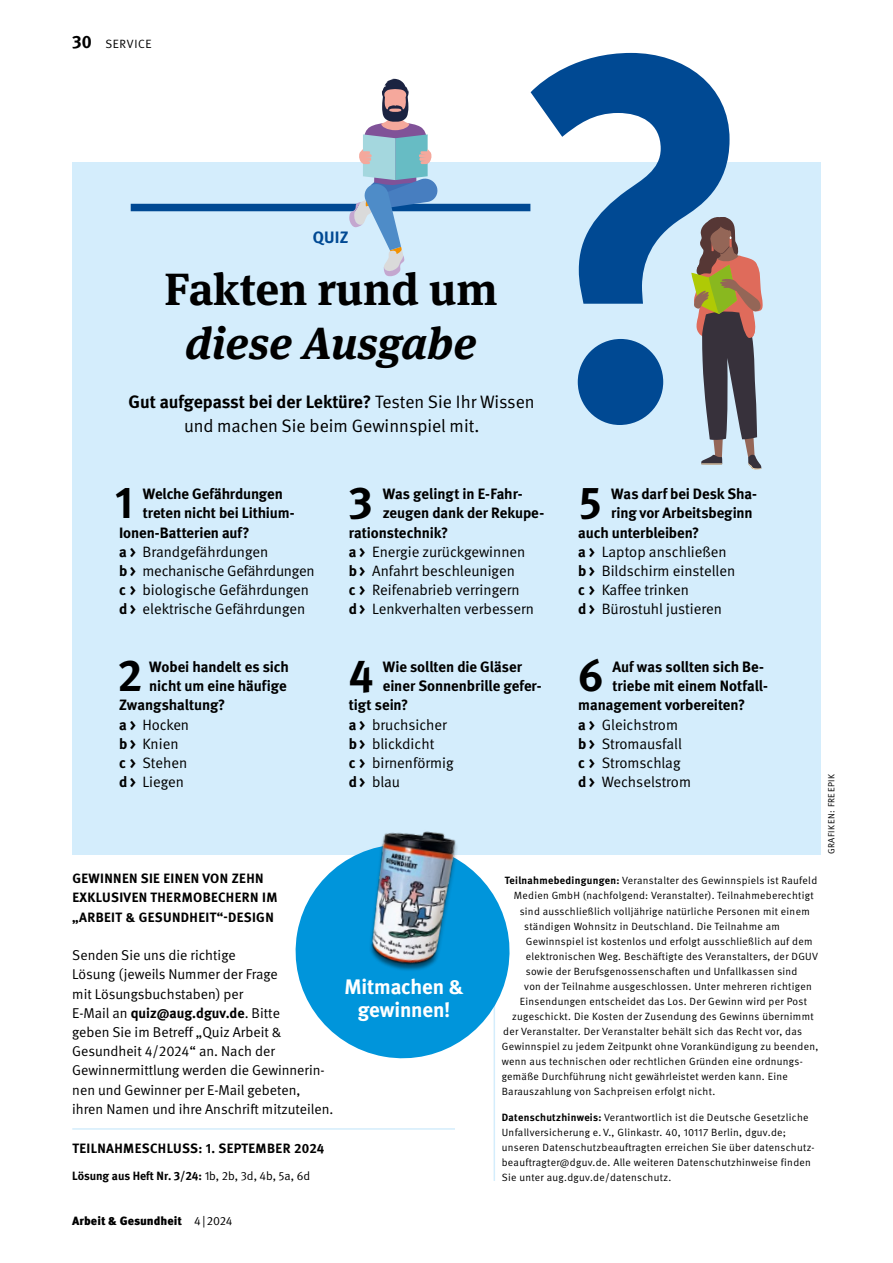
<style>
.page{position:relative;width:893px;height:1263px;background:#fff}
.page>*{position:absolute;margin:0;border:0;box-sizing:border-box;transform-origin:0 0}
._02-Headline_30pt{font:700 45px/54px "DGUV Meta Serif";color:#000;text-align:center}
._03-Meldungen-Text-S{font:700 45px "DGUV Meta";color:#000}
.t1{font:700 21px/22.5px "DGUV Meta";color:#fff;text-align:center}
._02-Subhead_12pt{font:18px/24px "DGUV Meta";color:#000;text-align:center}
._03-Rubrik-Headline{font:700 16.5px "DGUV Meta";color:#004993}
._04-Info-Text{font:15px/19.2px "DGUV Meta";color:#000}
._06-Top10-Fettung{font:700 15px "DGUV Meta";letter-spacing:-.005em;color:#000}
.Webhinweis-Text{font:14.25px/19.2px "DGUV Meta";color:#000}
.Webhinweis-Text-2{font:700 13.5px/19.2px "DGUV Meta";letter-spacing:.03em;color:#000}
.t2{font:700 12px "DGUV Meta";color:#000}
.t3{font:900 12px "Meta Pro";color:#000}
.t4{font:12px "DGUV Meta";letter-spacing:.06em;color:#000}
._08-Credit_Quelle{font:10.5px/15px "DGUV Meta";letter-spacing:.03em;color:#000}
._06-BU{font:9px "DGUV Meta";letter-spacing:.06em;color:#000}
.s1{font-weight:700;font-size:18px}
.s2{font-style:italic}
.s3{font-weight:700}
.s4{font-weight:400}
.s5{font-family:"DGUV Meta";font-weight:400}
</style>
<div class="page">
<div style="left:72px;top:162px;width:749px;height:692px;background:#d4edfc"></div>
<svg style="left:531px;top:53px;width:198px;height:372px"></svg>
<div style="left:131px;top:204px;width:399px;height:7px;background:#004993"></div>
<hr style="left:72px;top:1128px;width:383px;height:2px;background:#d4edfc">
<hr style="left:494px;top:929px;width:1px;height:252px;background:#d4edfc">
<svg style="left:287px;top:854px;width:231px;height:213px;fill:#0095db"></svg>
<svg style="left:349px;top:79px;width:90px;height:197px"></svg>
<svg style="left:691px;top:217px;width:72px;height:253px"></svg>
<img style="left:473px;top:854px;width:1px;height:127px">
<img style="left:353px;top:831px;width:120px;height:150px">
<p class="t4" style="left:72px;top:37px;width:81px"><span class="s1">30</span> SERVICE</p>
<p class="_03-Rubrik-Headline" style="left:313px;top:228px;width:37px">QUIZ</p>
<p class="_02-Headline_30pt" style="left:165px;top:262px;width:334px">Fakten rund um <span class="s2">diese Ausgabe</span></p>
<p class="_02-Subhead_12pt" style="left:129px;top:390px;width:408px"><span class="s3">Gut aufgepasst bei der Lektüre?</span> Testen Sie Ihr Wissen und machen Sie beim Gewinnspiel mit.</p>
<p class="_06-Top10-Fettung" style="left:143px;top:485px;width:142px">Welche Gefährdungen</p>
<p class="_06-Top10-Fettung" style="left:143px;top:504px;width:153px">treten nicht bei Lithium-</p>
<p class="_06-Top10-Fettung" style="left:119px;top:523px;width:132px">Ionen-Batterien auf?</p>
<p class="_04-Info-Text" style="left:119px;top:542px;width:197px"><span class="s3">a &gt;</span> Brandgefährdungen<br><span class="s3">b &gt;</span> mechanische Gefährdungen <span class="s3">c &gt;</span> biologische Gefährdungen <span class="s3">d &gt;</span> elektrische Gefährdungen</p>
<p class="_03-Meldungen-Text-S" style="left:115px;top:476px;width:20px">1</p>
<p class="_03-Meldungen-Text-S" style="left:349px;top:476px;width:25px">3</p>
<p class="_03-Meldungen-Text-S" style="left:579px;top:476px;width:24px">5</p>
<p class="_06-Top10-Fettung" style="left:611px;top:485px;width:147px">Was darf bei Desk Sha-</p>
<p class="_06-Top10-Fettung" style="left:611px;top:504px;width:143px">ring vor Arbeitsbeginn</p>
<p class="_06-Top10-Fettung" style="left:578px;top:523px;width:122px">auch unterbleiben?</p>
<p class="_04-Info-Text" style="left:578px;top:542px;width:159px"><span class="s3">a &gt;</span> Laptop anschließen <span class="s3">b &gt;</span> Bildschirm einstellen <span class="s3">c &gt;</span> Kaffee trinken<br><span class="s3">d &gt;</span> Bürostuhl justieren</p>
<p class="_06-Top10-Fettung" style="left:383px;top:485px;width:141px">Was gelingt in E-Fahr-</p>
<p class="_06-Top10-Fettung" style="left:383px;top:504px;width:163px">zeugen dank der Rekupe-</p>
<p class="_06-Top10-Fettung" style="left:349px;top:523px;width:101px">rationstechnik?</p>
<p class="_04-Info-Text" style="left:349px;top:542px;width:187px"><span class="s3">a &gt;</span> Energie zurückgewinnen <span class="s3">b &gt;</span> Anfahrt beschleunigen<br><span class="s3">c &gt;</span> Reifenabrieb verringern<br><span class="s3">d &gt;</span> Lenkverhalten verbessern</p>
<p class="_03-Meldungen-Text-S" style="left:117px;top:649px;width:27px">2</p>
<p class="_06-Top10-Fettung" style="left:149px;top:658px;width:141px">Wobei handelt es sich</p>
<p class="_06-Top10-Fettung" style="left:149px;top:677px;width:139px">nicht um eine häufige</p>
<p class="_06-Top10-Fettung" style="left:119px;top:696px;width:108px">Zwangshaltung?</p>
<p class="_04-Info-Text" style="left:119px;top:715px;width:72px"><span class="s3">a &gt;</span> Hocken <span class="s3">b &gt;</span> Knien <span class="s3">c &gt;</span> Stehen <span class="s3">d &gt;</span> Liegen</p>
<p class="Webhinweis-Text-2" style="left:72px;top:869px;width:207px">GEWINNEN SIE EINEN VON ZEHN<br>EXKLUSIVEN THERMOBECHERN IM „ARBEIT &amp; GESUNDHEIT“-DESIGN</p>
<p class="Webhinweis-Text" style="left:72px;top:946px;width:263px">Senden Sie uns die richtige<br>Lösung (jeweils Nummer der Frage<br>mit Lösungsbuchstaben) per<br>E-Mail an <span class="s3">quiz@aug.dguv.de</span>. Bitte<br>geben Sie im Betreff „Quiz Arbeit &amp; Gesundheit 4/2024“ an. Nach der Gewinnermittlung werden die Gewinnerin&shy;nen und Gewinner per E-Mail gebeten, ihren Namen und ihre Anschrift mitzuteilen.</p>
<p class="Webhinweis-Text-2" style="left:72px;top:1139px;width:254px">TEILNAHMESCHLUSS: 1. SEPTEMBER 2024</p>
<p class="t2" style="left:72px;top:1168px;width:239px">Lösung aus Heft Nr. 3/24: <span class="s4">1b, 2b, 3d, 4b, 5a, 6d</span></p>
<p class="_03-Meldungen-Text-S" style="left:349px;top:649px;width:26px">4</p>
<p class="_03-Meldungen-Text-S" style="left:578px;top:649px;width:27px">6</p>
<p class="_06-Top10-Fettung" style="left:612px;top:658px;width:153px">Auf was sollten sich Be-</p>
<p class="_06-Top10-Fettung" style="left:612px;top:677px;width:157px">triebe mit einem Notfall-</p>
<p class="_06-Top10-Fettung" style="left:578px;top:696px;width:168px">management vorbereiten?</p>
<p class="_04-Info-Text" style="left:578px;top:715px;width:114px"><span class="s3">a &gt;</span> Gleichstrom<br><span class="s3">b &gt;</span> Stromausfall <span class="s3">c &gt;</span> Stromschlag <span class="s3">d &gt;</span> Wechselstrom</p>
<p class="_06-Top10-Fettung" style="left:383px;top:658px;width:141px">Wie sollten die Gläser</p>
<p class="_06-Top10-Fettung" style="left:383px;top:677px;width:160px">einer Sonnenbrille gefer-</p>
<p class="_06-Top10-Fettung" style="left:349px;top:696px;width:61px">tigt sein?</p>
<p class="_04-Info-Text" style="left:349px;top:715px;width:107px"><span class="s3">a &gt;</span> bruchsicher <span class="s3">b &gt;</span> blickdicht<br><span class="s3">c &gt;</span> birnenförmig <span class="s3">d &gt;</span> blau</p>
<p class="t1" style="left:344px;top:976px;width:121px">Mitmachen &amp; gewinnen!</p>
<p class="_08-Credit_Quelle" style="left:505px;top:874px;width:314px"><span class="s3">Teilnahmebedingungen:</span> Veranstalter des Gewinnspiels ist Raufeld</p>
<p class="_08-Credit_Quelle" style="left:514px;top:889px;width:302px">Medien GmbH (nachfolgend: Veranstalter). Teilnahmeberechtigt</p>
<p class="_08-Credit_Quelle" style="left:520px;top:904px;width:291px">sind ausschließlich volljährige natürliche Personen mit einem</p>
<p class="_08-Credit_Quelle" style="left:524px;top:919px;width:257px">ständigen Wohnsitz in Deutschland. Die Teilnahme am</p>
<p class="_08-Credit_Quelle" style="left:526px;top:934px;width:288px">Gewinnspiel ist kostenlos und erfolgt ausschließlich auf dem</p>
<p class="_08-Credit_Quelle" style="left:526px;top:949px;width:294px">elektronischen Weg. Beschäftigte des Veranstalters, der DGUV</p>
<p class="_08-Credit_Quelle" style="left:526px;top:964px;width:273px">sowie der Berufsgenossenschaften und Unfallkassen sind</p>
<p class="_08-Credit_Quelle" style="left:524px;top:979px;width:289px">von der Teilnahme ausgeschlossen. Unter mehreren richtigen</p>
<p class="_08-Credit_Quelle" style="left:520px;top:994px;width:289px">Einsendungen entscheidet das Los. Der Gewinn wird per Post</p>
<p class="_08-Credit_Quelle" style="left:512px;top:1009px;width:303px">zugeschickt. Die Kosten der Zusendung des Gewinns übernimmt</p>
<p class="_08-Credit_Quelle" style="left:503px;top:1024px;width:300px">der Veranstalter. Der Veranstalter behält sich das Recht vor, das</p>
<p class="_08-Credit_Quelle" style="left:502px;top:1039px;width:318px">Gewinnspiel zu jedem Zeitpunkt ohne Vorankündigung zu beenden,</p>
<p class="_08-Credit_Quelle" style="left:502px;top:1054px;width:303px">wenn aus technischen oder rechtlichen Gründen eine ordnungs-</p>
<p class="_08-Credit_Quelle" style="left:502px;top:1069px;width:288px">gemäße Durchführung nicht gewährleistet werden kann. Eine</p>
<p class="_08-Credit_Quelle" style="left:502px;top:1084px;width:215px">Barauszahlung von Sachpreisen erfolgt nicht.</p>
<p class="_08-Credit_Quelle" style="left:502px;top:1110px;width:314px"><span class="s3">Datenschutzhinweis:</span> Verantwortlich ist die Deutsche Gesetzliche Unfallversicherung e. V., Glinkastr. 40, 10117 Berlin, dguv.de; unseren Datenschutzbeauftragten erreichen Sie über datenschutz&shy;beauftragter@dguv.de. Alle weiteren Datenschutzhinweise finden Sie unter aug.dguv.de/datenschutz.</p>
<p class="_06-BU" style="left:826px;top:854px;width:82px;rotate:-90deg">GRAFIKEN: FREEPIK</p>
<p class="t3" style="left:72px;top:1213px;width:162px">Arbeit &amp; Gesundheit <span class="s5">4|2024</span></p>
</div>
